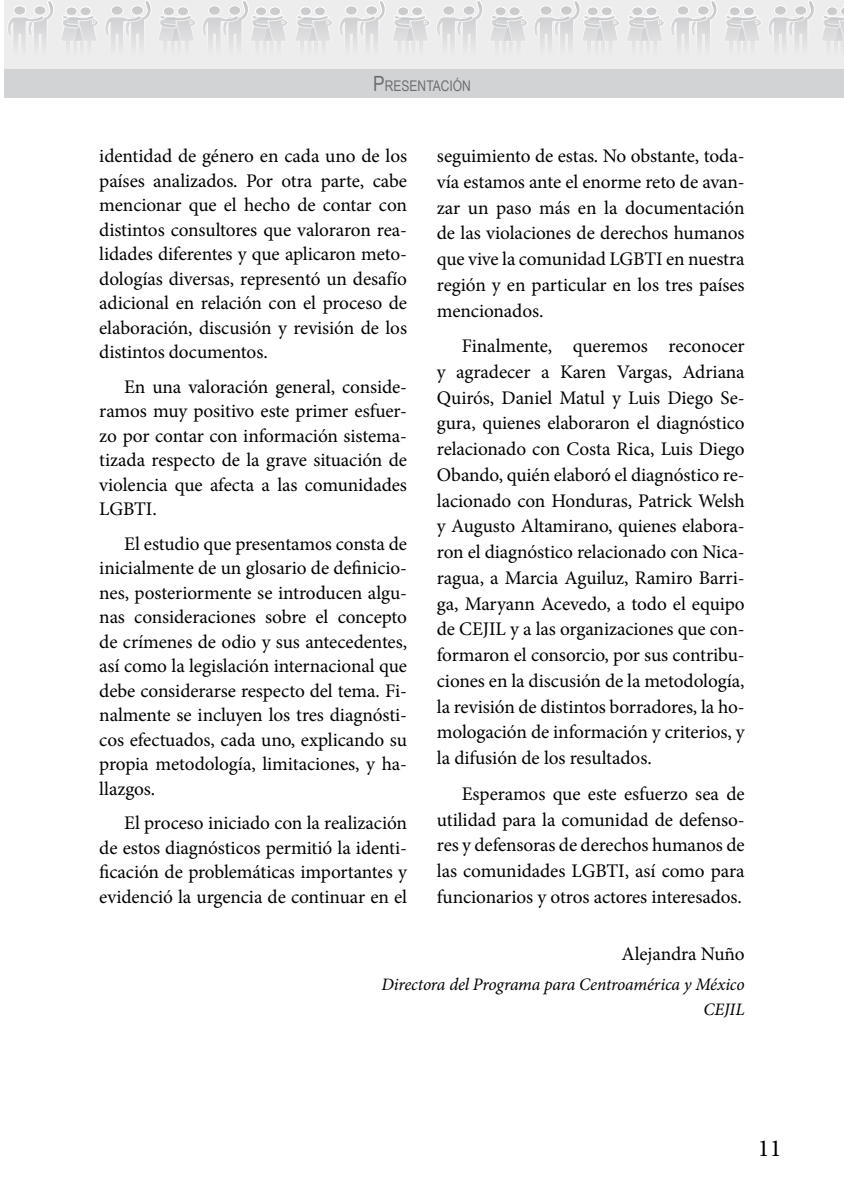
<style>
.page{position:relative;width:844px;height:1191px;background:#fff}
.page>*{position:absolute;margin:0;border:0;box-sizing:border-box;transform-origin:0 0}
.t1{font:24.5px "Minion Pro";color:#000}
.t2{font:19.25px/24.5px "Minion Pro";letter-spacing:-.005em;color:#000;text-align:justify}
.t3{font:italic 17.5px/24.5px "Minion Pro";letter-spacing:-.01em;color:#000;text-align:right}
.t4{font:14.7px "Arial Narrow";color:#6d6e71}
.t5{font:14.7px "Arial Narrow";color:#58595b}
.s1{font-size:21px;color:#58595b}
.s2{color:#58595b}
.s3{font-size:21px}
</style>
<div class="page">
<div style="left:4px;top:0;width:839px;height:82px;background:#ededee"></div>
<div style="left:4px;top:69px;width:839px;height:29px;background:#d1d3d4"></div>
<svg style="left:8px;top:0;width:835px;height:43px"></svg>
<div style="left:587px;top:7px;width:11px;height:9px;background:#c7c8ca;border-radius:50%"></div>
<div style="left:586px;top:6px;width:12px;height:10px;border:1px solid #fff;border-radius:50%"></div>
<div style="left:601px;top:7px;width:11px;height:9px;background:#c7c8ca;border-radius:50%"></div>
<div style="left:600px;top:6px;width:12px;height:10px;border:1px solid #fff;border-radius:50%"></div>
<p class="t4" style="left:332px;top:75px;width:141px"><span class="s1">A</span><span class="s2">NÁLISIS</span><span class="s3">P</span>RESENT CIÓN</p>
<p class="t5" style="left:394px;top:75px;width:118px">DEL MARCO LEGAL</p>
<p class="t2" style="left:437px;top:143px;width:309px;line-height:25.7px">seguimiento de estas. No obstante, toda&shy;vía estamos ante el enorme reto de avan&shy;zar un paso más en la documentación de las violaciones de derechos humanos que vive la comunidad LGBTI en nuestra región y en particular en los tres países mencionados.</p>
<p class="t2" style="left:437px;top:333px;width:309px;line-height:25.7px;text-indent:25px">Finalmente, queremos reconocer y agradecer a Karen Vargas, Adriana Quirós, Daniel Matul y Luis Diego Se&shy;gura, quienes elaboraron el diagnóstico relacionado con Costa Rica, Luis Diego Obando, quién elaboró el diagnóstico re&shy;lacionado con Honduras, Patrick Welsh y Augusto Altamirano, quienes elabora&shy;ron el diagnóstico relacionado con Nica&shy;ragua, a Marcia Aguiluz, Ramiro Barri&shy;ga, Maryann Acevedo, a todo el equipo de CEJIL y a las organizaciones que con&shy;formaron el consorcio, por sus contribu&shy;ciones en la discusión de la metodología, la revisión de distintos borradores, la ho&shy;mologación de información y criterios, y la difusión de los resultados.</p>
<p class="t2" style="left:437px;top:781px;width:309px;line-height:25.7px;text-indent:25px">Esperamos que este esfuerzo sea de utilidad para la comunidad de defenso&shy;res y defensoras de derechos humanos de las comunidades LGBTI, así como para funcionarios y otros actores interesados.</p>
<p class="t2" style="left:621px;top:942px;width:125px">Alejandra Nuño</p>
<p class="t3" style="left:381px;top:972px;width:364px">Directora del Programa para Centroamérica y México<br>CEJIL</p>
<p class="t2" style="left:99px;top:144px;width:309px">identidad de género en cada uno de los países analizados. Por otra parte, cabe mencionar que el hecho de contar con distintos consultores que valoraron rea&shy;lidades diferentes y que aplicaron meto&shy;dologías diversas, representó un desafío adicional en relación con el proceso de elaboración, discusión y revisión de los distintos documentos.</p>
<p class="t2" style="left:99px;top:374px;width:309px;text-indent:25px">En una valoración general, conside&shy;ramos muy positivo este primer esfuer&shy;zo por contar con información sistema&shy;tizada respecto de la grave situación de violencia que afecta a las comunidades LGBTI.</p>
<p class="t2" style="left:99px;top:531px;width:309px;text-indent:25px">El estudio que presentamos consta de inicialmente de un glosario de definicio&shy;nes, posteriormente se introducen algu&shy;nas consideraciones sobre el concepto de crímenes de odio y sus antecedentes, así como la legislación internacional que debe considerarse respecto del tema. Fi&shy;nalmente se incluyen los tres diagnósti&shy;cos efectuados, cada uno, explicando su propia metodología, limitaciones, y ha&shy;llazgos.</p>
<p class="t2" style="left:99px;top:811px;width:309px;text-indent:25px">El proceso iniciado con la realización de estos diagnósticos permitió la identi&shy;ficación de problemáticas importantes y evidenció la urgencia de continuar en el</p>
<p class="t1" style="left:757px;top:1132px;width:25px">11</p>
</div>
